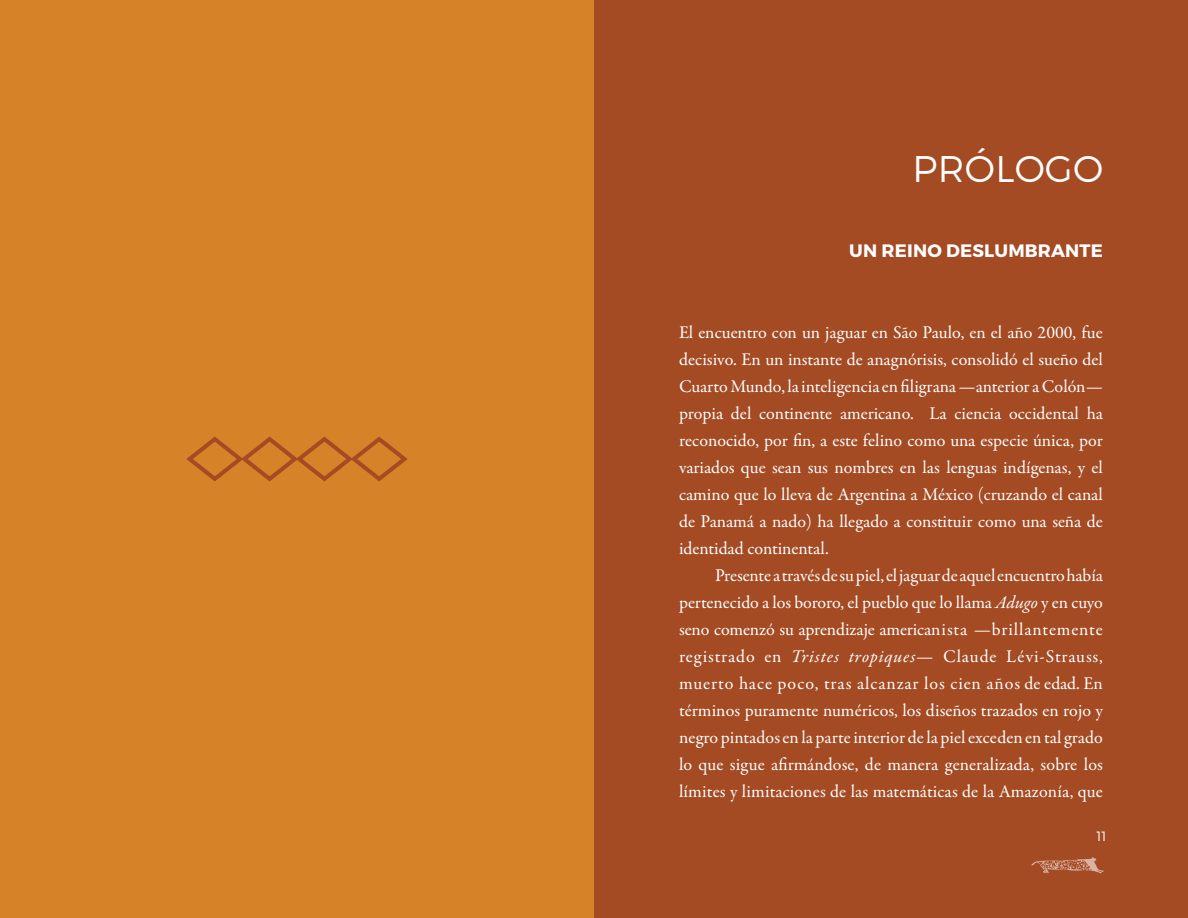
<style>
.page{position:relative;width:1188px;height:918px;background:#fff}
.page>*{position:absolute;margin:0;border:0;box-sizing:border-box;transform-origin:0 0}
.t1{font:300 37.05px "Montserrat";letter-spacing:.01em;color:#fff}
.t2{font:18px/27px "Garamond Premr Pro";color:#fff;text-align:justify}
.t3{font:700 18px "Montserrat";letter-spacing:.01em;color:#fff}
.t4{font:300 13.5px "Montserrat";color:#fff}
.s1{font-style:italic}
</style>
<div class="page">
<div style="left:594px;top:0;width:594px;height:918px;background:#a44b24"></div>
<div style="left:0;top:0;width:594px;height:918px;background:#d68228"></div>
<svg style="left:186px;top:436px;width:222px;height:46px"></svg>
<svg style="left:1031px;top:857px;width:73px;height:16px"></svg>
<h1 class="t1" style="left:912px;top:146px;width:192px">PRÓLOGO</h1>
<p class="t3" style="left:849px;top:239px;width:255px">UN REINO DESLUMBRANTE</p>
<p class="t2" style="left:679px;top:319px;width:425px">El encuentro con un jaguar en São Paulo, en el año 2000, fue decisivo. En un instante de anagnórisis, consolidó el sueño del Cuarto Mundo, la inteligencia en filigrana <span class="s1">—</span>anterior a Colón<span class="s1">— </span>propia del continente americano. La ciencia occidental ha reconocido, por fin, a este felino como una especie única, por variados que sean sus nombres en las lenguas indígenas, y el camino que lo lleva de Argentina a México (cruzando el canal de Panamá a nado) ha llegado a constituir como una seña de identidad continental.</p>
<p class="t2" style="left:679px;top:562px;width:426px;text-indent:36px">Presente a través de su piel, el jaguar de aquel encuentro había pertenecido a los bororo, el pueblo que lo llama <span class="s1">Adugo</span> y en cuyo seno comenzó su aprendizaje americanista <span class="s1">—</span>brillantemente registrado en <span class="s1">Tristes tropiques—</span> Claude Lévi-Strauss, muerto hace poco, tras alcanzar los cien años de edad. En términos puramente numéricos, los diseños trazados en rojo y negro pintados en la parte interior de la piel exceden en tal grado lo que sigue afirmándose, de manera generalizada, sobre los límites y limitaciones de las matemáticas de la Amazonía, que</p>
<p class="t4" style="left:1097px;top:828px;width:12px">11</p>
</div>
